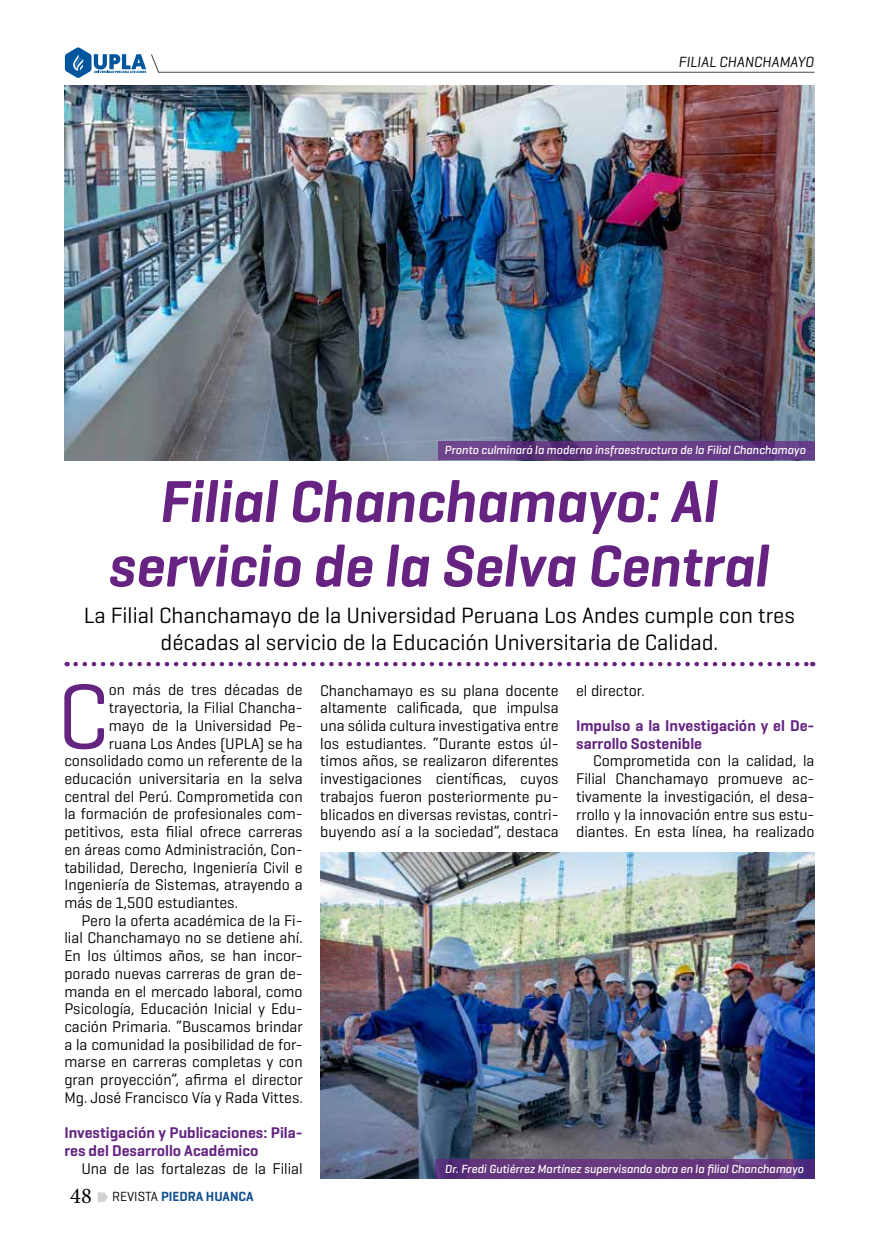
<style>
.page{position:relative;width:881px;height:1255px;background:#fff}
.page>*{position:absolute;margin:0;border:0;box-sizing:border-box;transform-origin:0 0}
.t1{font:93.9px "Geogrotesque Cyr";color:#642581}
.t2{font:60px/64.5px "Geogrotesque Cyr Sem Bd Ita";color:#662382;text-align:center;scale:.96 1}
.t3{font:22.5px/27px "Geogrotesque Cyr";color:#000;text-align:center}
.t4{font:15.75px/17.7px "Geogrotesque Cyr";color:#000;text-align:justify}
.t5{font:600 15.75px/17.7px "Geogrotesque Cyr";color:#642581}
.t6{font:italic 15px "Geogrotesque Cyr";color:#000}
.t7{font:600 13.5px "Geogrotesque Cyr";color:#13508e}
.t8{font:italic 500 12px "Geogrotesque Cyr";color:#fff}
.s1{font-family:"Minion Pro";font-weight:400;font-size:22.5px;color:#000}
.s2{font-weight:400;color:#000}
</style>
<div class="page">
<svg style="left:65px;top:47px;width:749px;height:31px"></svg>
<svg style="left:98px;top:1192px;width:10px;height:9px"></svg>
<img style="left:320px;top:852px;width:494px;height:326px">
<img style="left:65px;top:85px;width:749px;height:375px">
<svg style="left:437px;top:441px;width:377px;height:19px;background:#653b84"></svg>
<svg style="left:76px;top:661px;width:736px;height:5px"></svg>
<svg style="left:434px;top:1159px;width:380px;height:19px;background:#63367c"></svg>
<p class="t6" style="left:678px;top:52px;width:137px">FILIAL CHANCHAMAYO</p>
<p class="t8" style="left:444px;top:442px;width:362px">Pronto culminará la moderna insfraestructura de la Filial Chanchamayo</p>
<h2 class="t2" style="left:109px;top:468px;width:689px">Filial Chanchamayo: Al servicio de la Selva Central</h2>
<h3 class="t3" style="left:84px;top:601px;width:712px">La Filial Chanchamayo de la Universidad Peruana Los Andes cumple con tres décadas al servicio de la Educación Universitaria de Calidad.</h3>
<h1 class="t1" style="left:57px;top:658px;width:53px">C</h1>
<p class="t4" style="left:109px;top:680px;width:195px">on más de tres décadas de</p>
<p class="t4" style="left:109px;top:698px;width:195px">trayectoria, la Filial Chancha-</p>
<p class="t4" style="left:109px;top:716px;width:195px">mayo de la Universidad Pe-</p>
<p class="t4" style="left:109px;top:734px;width:195px">ruana Los Andes (UPLA) se ha</p>
<p class="t4" style="left:64px;top:751px;width:240px">consolidado como un referente de la</p>
<p class="t4" style="left:64px;top:769px;width:240px">educación universitaria en la selva</p>
<p class="t4" style="left:64px;top:787px;width:240px">central del Perú. Comprometida con</p>
<p class="t4" style="left:64px;top:804px;width:240px">la formación de profesionales com-</p>
<p class="t4" style="left:64px;top:822px;width:240px">petitivos, esta filial ofrece carreras</p>
<p class="t4" style="left:64px;top:840px;width:240px">en áreas como Administración, Con-</p>
<p class="t4" style="left:64px;top:857px;width:240px">tabilidad, Derecho, Ingeniería Civil e</p>
<p class="t4" style="left:64px;top:875px;width:240px">Ingeniería de Sistemas, atrayendo a</p>
<p class="t4" style="left:64px;top:893px;width:175px">más de 1,500 estudiantes.</p>
<p class="t4" style="left:81px;top:911px;width:223px">Pero la oferta académica de la Fi-</p>
<p class="t4" style="left:64px;top:928px;width:240px">lial Chanchamayo no se detiene ahí.</p>
<p class="t4" style="left:64px;top:946px;width:240px">En los últimos años, se han incor-</p>
<p class="t4" style="left:64px;top:964px;width:240px">porado nuevas carreras de gran de-</p>
<p class="t4" style="left:64px;top:981px;width:240px">manda en el mercado laboral, como</p>
<p class="t4" style="left:64px;top:999px;width:240px">Psicología, Educación Inicial y Edu-</p>
<p class="t4" style="left:64px;top:1017px;width:240px">cación Primaria. “Buscamos brindar</p>
<p class="t4" style="left:64px;top:1034px;width:240px">a la comunidad la posibilidad de for-</p>
<p class="t4" style="left:64px;top:1052px;width:240px">marse en carreras completas y con</p>
<p class="t4" style="left:64px;top:1070px;width:240px">gran proyección”, afirma el director</p>
<p class="t4" style="left:64px;top:1088px;width:240px">Mg. José Francisco Vía y Rada Vittes.</p>
<p class="t5" style="left:64px;top:1123px;width:240px">Investigación y Publicaciones: Pila&shy;res del Desarrollo Académico</p>
<p class="t4" style="left:81px;top:1158px;width:223px">Una de las fortalezas de la Filial</p>
<p class="t7" style="left:70px;top:1187px;width:185px"><span class="s1">48</span> <span class="s2">REVISTA</span> PIEDRA HUANCA</p>
<p class="t4" style="left:320px;top:680px;width:240px">Chanchamayo es su plana docente altamente calificada, que impulsa una sólida cultura investigativa entre los estudiantes. “Durante estos úl&shy;timos años, se realizaron diferentes investigaciones científicas, cuyos trabajos fueron posteriormente pu&shy;blicados en diversas revistas, contri&shy;buyendo así a la sociedad”, destaca</p>
<p class="t4" style="left:576px;top:681px;width:70px">el director.</p>
<p class="t5" style="left:576px;top:716px;width:240px">Impulso a la Investigación y el De&shy;sarrollo Sostenible</p>
<p class="t4" style="left:576px;top:751px;width:240px;text-indent:17px">Comprometida con la calidad, la Filial Chanchamayo promueve ac&shy;tivamente la investigación, el desa&shy;rrollo y la innovación entre sus estu&shy;diantes. En esta línea, ha realizado</p>
<p class="t8" style="left:445px;top:1161px;width:360px">Dr. Fredi Gutiérrez Martínez supervisando obra en la filial Chanchamayo</p>
</div>
